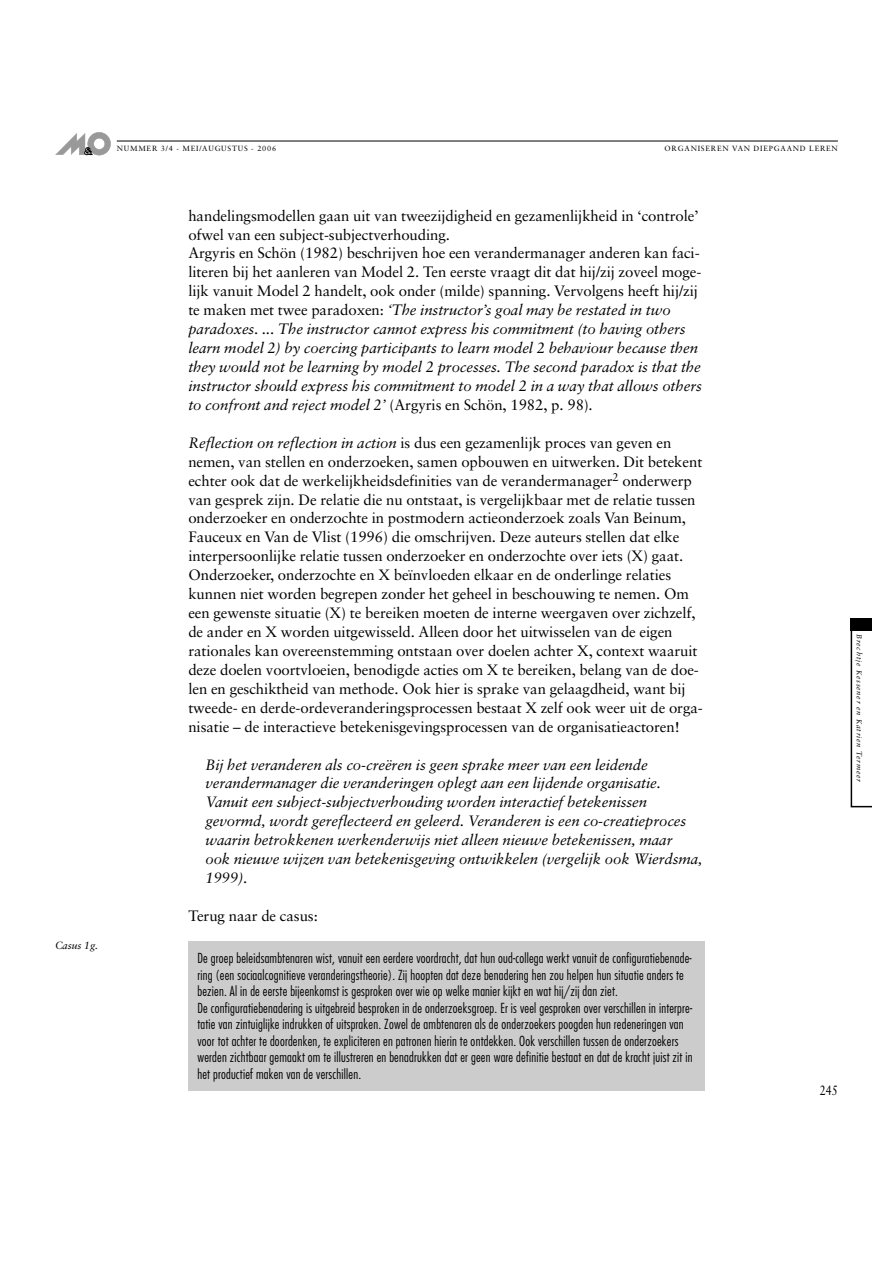
<style>
.page{position:relative;width:893px;height:1263px;background:#fff}
.page>*{position:absolute;margin:0;border:0;box-sizing:border-box;transform-origin:0 0}
.t1{font:15px/18.9px "Sabon";letter-spacing:-.005em;color:#000}
.t2{font:italic 15px/18.9px "Sabon";letter-spacing:-.005em;color:#000}
.t3{font:300 condensed 13.5px/16.5px "Futura";letter-spacing:.015em;color:#000}
.t4{font:13.5px "Sabon";color:#000;scale:.8 1}
.t5{font:italic 10.5px "Sabon";letter-spacing:-.005em;color:#000}
.t6{font:700 9px "Futura";color:#fff}
.t7{font:7.5px "Sabon";letter-spacing:.105em;color:#000}
.t8{font:italic 7.5px "Sabon";letter-spacing:.105em;color:#000}
.s1{font-style:italic}
</style>
<div class="page">
<svg style="left:850px;top:631px;width:21px;height:176px"></svg>
<div style="left:850px;top:618px;width:21px;height:13px;background:#000"></div>
<div style="left:88px;top:132px;width:22px;height:23px;background:#999;border-radius:50%"></div>
<div style="left:87px;top:132px;width:24px;height:23px;border:1px solid #999;border-radius:50%"></div>
<div style="left:94px;top:138px;width:11px;height:11px;background:#fff;border-radius:50%"></div>
<div style="left:93px;top:138px;width:12px;height:12px;border:1px solid #999;border-radius:50%"></div>
<svg style="left:55px;top:133px;width:30px;height:22px"></svg>
<hr style="left:117px;top:141px;width:720px;height:1px;background:#000">
<div style="left:188px;top:941px;width:516px;height:150px;background:#ccc"></div>
<p class="t6" style="left:84px;top:147px;width:9px">&amp;</p>
<p class="t7" style="left:117px;top:146px;width:161px">NUMMER 3/4 - MEI/AUGUSTUS - 2006</p>
<p class="t7" style="left:664px;top:146px;width:175px">ORGANISEREN VAN DIEPGAAND LEREN</p>
<p class="t5" style="left:55px;top:941px;width:45px">Casus 1g.</p>
<p class="t1" style="left:188px;top:207px;width:515px">handelingsmodellen gaan uit van tweezijdigheid en gezamenlijkheid in ‘controle’ ofwel van een subject-subjectverhouding.<br>Argyris en Schön (1982) beschrijven hoe een verandermanager anderen kan faci&shy;literen bij het aanleren van Model 2. Ten eerste vraagt dit dat hij/zij zoveel moge&shy;lijk vanuit Model 2 handelt, ook onder (milde) spanning. Vervolgens heeft hij/zij te maken met twee paradoxen: <span class="s1">‘The instructor’s goal may be restated in two paradoxes. ... The instructor cannot express his commitment (to having others learn model 2) by coercing participants to learn model 2 behaviour because then they would not be learning by model 2 processes. The second paradox is that the instructor should express his commitment to model 2 in a way that allows others to confront and reject model 2’</span> (Argyris en Schön, 1982, p. 98)<span class="s1">.</span></p>
<p class="t1" style="left:188px;top:434px;width:516px"><span class="s1">Reflection on reflection in action</span> is dus een gezamenlijk proces van geven en nemen, van stellen en onderzoeken, samen opbouwen en uitwerken. Dit betekent echter ook dat de werkelijkheidsdefinities van de verandermanager<sup>2</sup> onderwerp van gesprek zijn. De relatie die nu ontstaat, is vergelijkbaar met de relatie tussen onderzoeker en onderzochte in postmodern actieonderzoek zoals Van Beinum, Fauceux en Van de Vlist (1996) die omschrijven. Deze auteurs stellen dat elke interpersoonlijke relatie tussen onderzoeker en onderzochte over iets (X) gaat.<br>Onderzoeker, onderzochte en X beïnvloeden elkaar en de onderlinge relaties kunnen niet worden begrepen zonder het geheel in beschouwing te nemen. Om een gewenste situatie (X) te bereiken moeten de interne weergaven over zichzelf, de ander en X worden uitgewisseld. Alleen door het uitwisselen van de eigen rationales kan overeenstemming ontstaan over doelen achter X, context waaruit deze doelen voortvloeien, benodigde acties om X te bereiken, belang van de doe&shy;len en geschiktheid van methode. Ook hier is sprake van gelaagdheid, want bij tweede- en derde-ordeveranderingsprocessen bestaat X zelf ook weer uit de orga&shy;nisatie – de interactieve betekenisgevingsprocessen van de organisatieactoren!</p>
<p class="t2" style="left:205px;top:756px;width:498px">Bij het veranderen als co-creëren is geen sprake meer van een leidende verandermanager die veranderingen oplegt aan een lijdende organisatie.<br>Vanuit een subject-subjectverhouding worden interactief betekenissen gevormd, wordt gereflecteerd en geleerd. Veranderen is een co-creatieproces waarin betrokkenen werkenderwijs niet alleen nieuwe betekenissen, maar<br>ook nieuwe wijzen van betekenisgeving ontwikkelen (vergelijk ook Wierdsma, 1999).</p>
<p class="t1" style="left:188px;top:908px;width:131px">Terug naar de casus:</p>
<p class="t3" style="left:197px;top:951px;width:496px">De groep beleidsambtenaren wist, vanuit een eerdere voordracht, dat hun oud-collega werkt vanuit de configuratiebenade&shy;ring (een sociaalcognitieve veranderingstheorie). Zij hoopten dat deze benadering hen zou helpen hun situatie anders te bezien. Al in de eerste bijeenkomst is gesproken over wie op welke manier kijkt en wat hij/zij dan ziet.<br>De configuratiebenadering is uitgebreid besproken in de onderzoeksgroep. Er is veel gesproken over verschillen in interpre&shy;tatie van zintuiglijke indrukken of uitspraken. Zowel de ambtenaren als de onderzoekers poogden hun redeneringen van voor tot achter te doordenken, te expliciteren en patronen hierin te ontdekken. Ook verschillen tussen de onderzoekers werden zichtbaar gemaakt om te illustreren en benadrukken dat er geen ware definitie bestaat en dat de kracht juist zit in het productief maken van de verschillen.</p>
<p class="t8" style="left:862px;top:634px;width:150px;rotate:90deg">Brechtje Kessener en Katrien Termeer</p>
<p class="t4" style="left:819px;top:1084px;width:24px">245</p>
</div>
